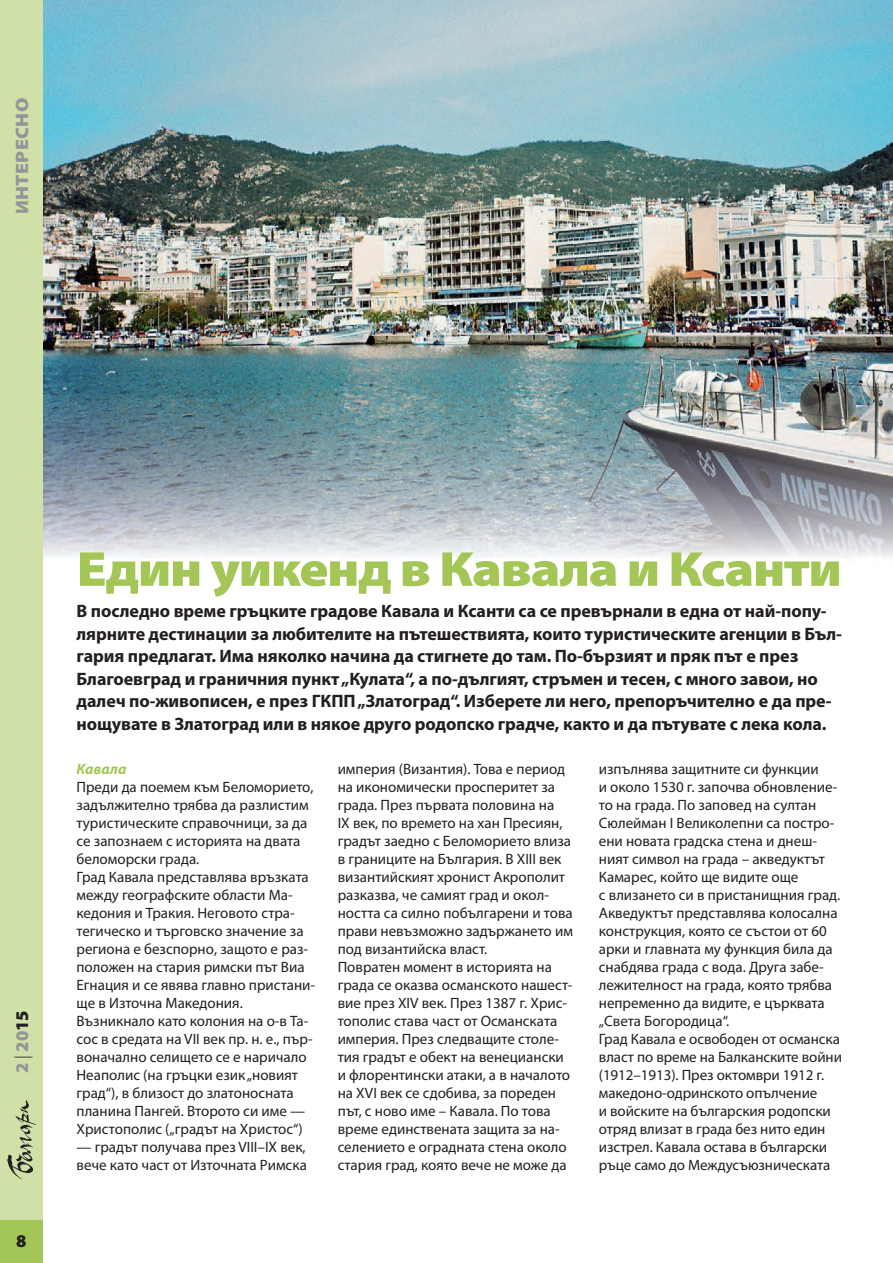
<style>
.page{position:relative;width:893px;height:1263px;background:#fff}
.page>*{position:absolute;margin:0;border:0;box-sizing:border-box;transform-origin:0 0}
.t1{font:900 49.5px "Myriad Pro";letter-spacing:-.025em;color:#a4c656;scale:1.1 1}
.t2{font:700 18px/22.5px "Myriad Pro";letter-spacing:-.005em;color:#231f20}
.t3{font:900 18px "Myriad Pro";letter-spacing:.02em;color:#939598;scale:1.1 1}
.t4{font:900 18px "Myriad Pro";letter-spacing:.02em;color:#939598}
.t5{font:900 18px "Myriad Pro";color:#231f20}
.t6{font:15px/18px "Myriad Pro";color:#231f20}
.t7{font:italic 700 15px "Myriad Pro";color:#a4c656}
.s1{font-weight:300;color:#231f20}
.s2{color:#231f20}
</style>
<div class="page">
<img style="left:43px;top:0;width:850px;height:558px">
<div style="left:0;top:0;width:43px;height:1263px;background:#cfe0a8"></div>
<div style="left:0;top:1220px;width:43px;height:43px;background:#a4c656"></div>
<img style="left:7px;top:1100px;width:29px;height:80px">
<p class="t3" style="left:10px;top:214px;width:107px;rotate:-90deg">ИНТЕРЕСНО</p>
<p class="t4" style="left:10px;top:1073px;width:64px;rotate:-90deg">2 <span class="s1">|</span> 20<span class="s2">15</span></p>
<p class="t5" style="left:16px;top:1229px;width:12px">8</p>
<h1 class="t1" style="left:77px;top:536px;width:697px">Един уикенд в Кавала и Ксанти</h1>
<p class="t2" style="left:77px;top:599px;width:767px">В последно време гръцките градове Кавала и Ксанти са се превърнали в една от най-попу&shy;лярните дестинации за любителите на пътешествията, които туристическите агенции в Бъл&shy;гария предлагат. Има няколко начина да стигнете до там. По-бързият и пряк път е през Благоевград и граничния пункт „Кулата“, а по-дългият, стръмен и тесен, с много завои, но далеч по-живописен, е през ГКПП „Златоград“. Изберете ли него, препоръчително е да пре&shy;нощувате в Златоград или в някое друго родопско градче, както и да пътувате с лека кола.</p>
<p class="t7" style="left:77px;top:759px;width:51px">Кавала</p>
<p class="t6" style="left:77px;top:778px;width:240px">Преди да поемем към Беломорието, задължително трябва да разлистим туристическите справочници, за да се запознаем с историята на двата беломорски градa.<br>Град Кавала представлява връзката между географските области Ма&shy;кедония и Тракия. Неговото стра&shy;тегическо и търговско значение за региона е безспорно, защото е раз&shy;положен на стария римски път Виа<br>Егнация и се явява главно пристани&shy;ще в Източна Македония.<br>Възникнало като колония на о-в Та&shy;сос в средата на VII век пр. н. е., пър&shy;воначално селището се е наричало<br>Неаполис (на гръцки език „новият град“), в близост до златоносната планина Пангей. Второто си име —<br>Христополис („градът на Христос“)</p>
<p class="t6" style="left:77px;top:1138px;width:232px">— градът получава през VIII–IX век, вече като част от Източната Римска</p>
<p class="t6" style="left:338px;top:760px;width:237px">империя (Византия). Това е период на икономически просперитет за града. През първата половина на<br>IX век, по времето на хан Пресиян, градът заедно с Беломорието влиза в границите на България. В XIII век византийският хронист Акрополит разказва, че самият град и окол&shy;ността са силно побългарени и това прави невъзможно задържането им под византийска власт.<br>Повратен момент в историята на града се оказва османското нашест&shy;вие през XIV век. През 1387 г. Хрис&shy;тополис става част от Османската империя. През следващите столе&shy;тия градът е обект на венециански и флорентински атаки, а в началото на XVI век се сдобива, за пореден път, с ново име – Кавала. По това време единствената защита за на&shy;селението е оградната стена около стария град, която вече не може да</p>
<p class="t6" style="left:599px;top:760px;width:245px">изпълнява защитните си функции<br>и около 1530 г. започва обновление&shy;то на града. По заповед на султан Сюлейман I Великолепни са постро&shy;ени новата градска стена и днеш&shy;ният символ на града – акведуктът Камарес, който ще видите още<br>с влизането си в пристанищния град.<br>Акведуктът представлява колосална конструкция, която се състои от 60 арки и главната му функция била да снабдява града с вода. Друга забе&shy;лежителност на града, която трябва непременно да видите, е църквата „Света Богородица“.<br>Град Кавала е освободен от османска власт по време на Балканските войни (1912–1913). През октомври 1912 г. македоно-одринското опълчение<br>и войските на българския родопски отряд влизат в града без нито един изстрел. Кавала остава в български ръце само до Междусъюзническата</p>
</div>
